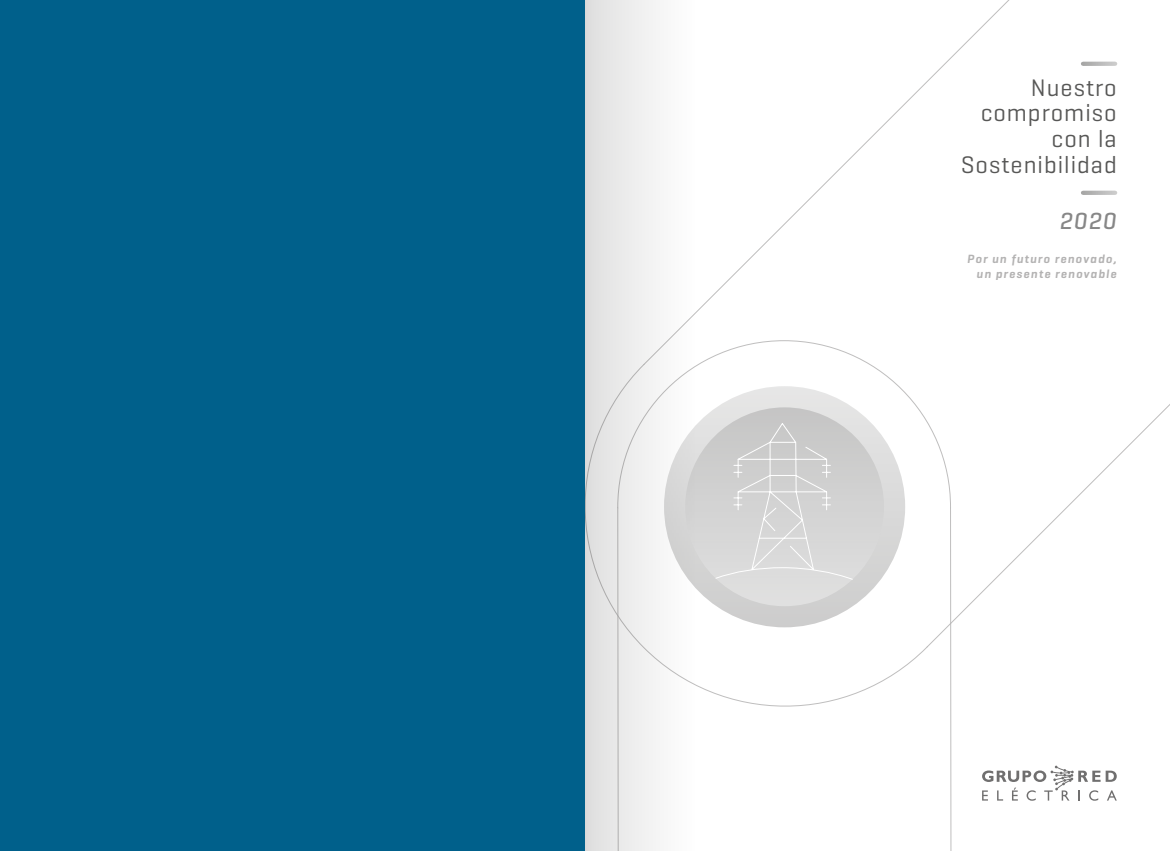
<style>
.page{position:relative;width:1170px;height:851px;background:#fff}
.page>*{position:absolute;margin:0;border:0;box-sizing:border-box;transform-origin:0 0}
.t1{font:24.38px/25.6px "Geogrotesque";letter-spacing:.04em;color:#575756;text-align:right}
.t2{font:italic 500 23.75px "Geogrotesque";color:#878787}
.t3{font:italic 600 12.12px/14.1px "Geogrotesque";letter-spacing:.1em;color:#b3b2b2;text-align:right}
</style>
<div class="page">
<svg style="left:694px;top:0;width:475px;height:726px"></svg>
<div style="left:0;top:0;width:585px;height:850px;background:#00608b"></div>
<svg style="left:1082px;top:62px;width:33px;height:4px"></svg>
<div style="left:664px;top:386px;width:241px;height:241px;background:linear-gradient(to bottom,#e7e7e7,#cdcdcc);border-radius:50%"></div>
<svg style="left:685px;top:407px;width:198px;height:199px;background:#d4d4d4"></svg>
<svg style="left:714px;top:422px;width:139px;height:158px;background:#d4d4d4"></svg>
<svg style="left:585px;top:0;width:109px;height:850px"></svg>
<svg style="left:1082px;top:190px;width:33px;height:5px"></svg>
<svg style="left:982px;top:765px;width:134px;height:35px"></svg>
<p class="t1" style="left:961px;top:74px;width:157px">Nuestro compromiso con la<br>Sostenibilidad</p>
<h2 class="t2" style="left:1059px;top:206px;width:58px">2020</h2>
<p class="t3" style="left:967px;top:252px;width:151px">Por un futuro renovado, un presente renovable</p>
</div>
